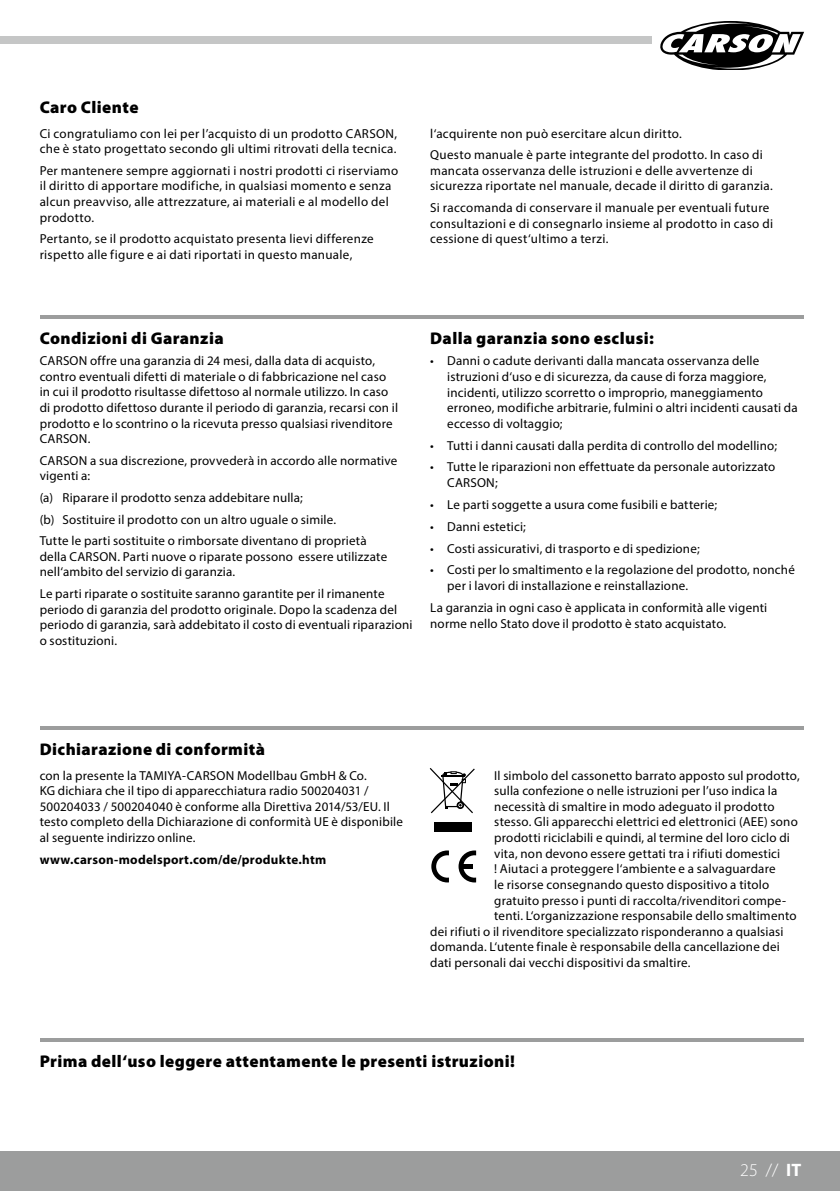
<style>
.page{position:relative;width:840px;height:1191px;background:#fff}
.page>*{position:absolute;margin:0;border:0;box-sizing:border-box;transform-origin:0 0}
.t1{font:300 18px "Myriad Pro";color:#fff}
.t2{font:900 17px "Myriad Pro";letter-spacing:.025em;color:#000}
.t3{font:13px/15.6px "Myriad Pro";letter-spacing:.015em;color:#000}
.t4{font:700 13px "Myriad Pro";letter-spacing:.02em;color:#000}
.s1{font-weight:700}
</style>
<div class="page">
<div style="left:0;top:1151px;width:839px;height:40px;background:#9c9d9d"></div>
<svg style="left:660px;top:21px;width:144px;height:49px"></svg>
<div style="left:0;top:36px;width:651px;height:8px;background:#c5c6c6"></div>
<hr style="left:40px;top:315px;width:763px;height:4px;background:#9c9d9d">
<hr style="left:40px;top:726px;width:763px;height:4px;background:#9c9d9d">
<hr style="left:40px;top:1038px;width:763px;height:3px;background:#9c9d9d">
<div style="left:433px;top:822px;width:38px;height:10px;background:#000"></div>
<svg style="left:429px;top:768px;width:45px;height:45px"></svg>
<svg style="left:431px;top:850px;width:17px;height:32px"></svg>
<svg style="left:458px;top:850px;width:18px;height:32px"></svg>
<div style="left:461px;top:864px;width:11px;height:5px;background:#000"></div>
<h2 class="t2" style="left:40px;top:96px;width:100px">Caro Cliente</h2>
<p class="t3" style="left:40px;top:125px;width:358px">Ci congratuliamo con lei per l’acquisto di un prodotto CARSON, che è stato progettato secondo gli ultimi ritrovati della tecnica.</p>
<p class="t3" style="left:40px;top:162px;width:360px">Per mantenere sempre aggiornati i nostri prodotti ci riserviamo il diritto di apportare modifiche, in qualsiasi momento e senza alcun preavviso, alle attrezzature, ai materiali e al modello del prodotto.</p>
<p class="t3" style="left:40px;top:231px;width:335px">Pertanto, se il prodotto acquistato presenta lievi differenze rispetto alle figure e ai dati riportati in questo manuale,</p>
<p class="t3" style="left:430px;top:122px;width:334px;line-height:21.6px">l‘acquirente non può esercitare alcun diritto.<br>Questo manuale è parte integrante del prodotto. In caso di</p>
<p class="t3" style="left:430px;top:162px;width:344px">mancata osservanza delle istruzioni e delle avvertenze di sicurezza riportate nel manuale, decade il diritto di garanzia.</p>
<p class="t3" style="left:430px;top:200px;width:344px">Si raccomanda di conservare il manuale per eventuali future consultazioni e di consegnarlo insieme al prodotto in caso di cessione di quest‘ultimo a terzi.</p>
<h2 class="t2" style="left:40px;top:326px;width:185px">Condizioni di Garanzia</h2>
<p class="t3" style="left:40px;top:353px;width:360px">CARSON offre una garanzia di 24 mesi, dalla data di acquisto, contro eventuali difetti di materiale o di fabbricazione nel caso in cui il prodotto risultasse difettoso al normale utilizzo. In caso di prodotto difettoso durante il periodo di garanzia, recarsi con il prodotto e lo scontrino o la ricevuta presso qualsiasi rivenditore CARSON.</p>
<p class="t3" style="left:40px;top:452px;width:359px">CARSON a sua discrezione, provvederà in accordo alle normative vigenti a:</p>
<p class="t3" style="left:40px;top:486px;width:328px;line-height:21.6px">(a) Riparare il prodotto senza addebitare nulla;<br>(b) Sostituire il prodotto con un altro uguale o simile.<br>Tutte le parti sostituite o rimborsate diventano di proprietà</p>
<p class="t3" style="left:40px;top:548px;width:349px">della CARSON. Parti nuove o riparate possono essere utilizzate nell‘ambito del servizio di garanzia.</p>
<p class="t3" style="left:40px;top:585px;width:374px">Le parti riparate o sostituite saranno garantite per il rimanente periodo di garanzia del prodotto originale. Dopo la scadenza del periodo di garanzia, sarà addebitato il costo di eventuali riparazioni o sostituzioni.</p>
<h2 class="t2" style="left:430px;top:326px;width:225px">Dalla garanzia sono esclusi:</h2>
<p class="t3" style="left:447px;top:353px;width:352px;text-indent:-17px">• Danni o cadute derivanti dalla mancata osservanza delle istruzioni d‘uso e di sicurezza, da cause di forza maggiore, incidenti, utilizzo scorretto o improprio, maneggiamento erroneo, modifiche arbitrarie, fulmini o altri incidenti causati da eccesso di voltaggio;</p>
<p class="t3" style="left:430px;top:437px;width:348px">• Tutti i danni causati dalla perdita di controllo del modellino;</p>
<p class="t3" style="left:447px;top:459px;width:329px;text-indent:-17px">• Tutte le riparazioni non effettuate da personale autorizzato<br>CARSON;</p>
<p class="t3" style="left:430px;top:496px;width:288px">• Le parti soggette a usura come fusibili e batterie;</p>
<p class="t3" style="left:430px;top:518px;width:97px">• Danni estetici;</p>
<p class="t3" style="left:430px;top:540px;width:271px">• Costi assicurativi, di trasporto e di spedizione;</p>
<p class="t3" style="left:447px;top:562px;width:349px;text-indent:-17px">• Costi per lo smaltimento e la regolazione del prodotto, nonché per i lavori di installazione e reinstallazione.</p>
<p class="t3" style="left:430px;top:599px;width:338px">La garanzia in ogni caso è applicata in conformità alle vigenti norme nello Stato dove il prodotto è stato acquistato.</p>
<h2 class="t2" style="left:40px;top:737px;width:227px">Dichiarazione di conformità</h2>
<p class="t3" style="left:40px;top:767px;width:365px">con la presente la TAMIYA-CARSON Modellbau GmbH &amp; Co.<br>KG dichiara che il tipo di apparecchiatura radio 500204031 / 500204033 / 500204040 è conforme alla Direttiva 2014/53/EU. Il testo completo della Dichiarazione di conformità UE è disponibile al seguente indirizzo online.</p>
<p class="t4" style="left:40px;top:851px;width:288px">www.carson-modelsport.com/de/produkte.htm</p>
<p class="t3" style="left:494px;top:767px;width:307px">Il simbolo del cassonetto barrato apposto sul prodotto,</p>
<p class="t3" style="left:494px;top:783px;width:284px">sulla confezione o nelle istruzioni per l’uso indica la</p>
<p class="t3" style="left:494px;top:798px;width:282px">necessità di smaltire in modo adeguato il prodotto</p>
<p class="t3" style="left:494px;top:814px;width:305px">stesso. Gli apparecchi elettrici ed elettronici (AEE) sono</p>
<p class="t3" style="left:494px;top:829px;width:297px">prodotti riciclabili e quindi, al termine del loro ciclo di</p>
<p class="t3" style="left:494px;top:845px;width:287px">vita, non devono essere gettati tra i rifiuti domestici</p>
<p class="t3" style="left:494px;top:861px;width:283px">! Aiutaci a proteggere l‘ambiente e a salvaguardare</p>
<p class="t3" style="left:494px;top:876px;width:276px">le risorse consegnando questo dispositivo a titolo</p>
<p class="t3" style="left:494px;top:892px;width:293px">gratuito presso i punti di raccolta/rivenditori compe-</p>
<p class="t3" style="left:494px;top:907px;width:304px">tenti. L‘organizzazione responsabile dello smaltimento</p>
<p class="t3" style="left:430px;top:923px;width:354px">dei rifiuti o il rivenditore specializzato risponderanno a qualsiasi</p>
<p class="t3" style="left:430px;top:939px;width:351px">domanda. L‘utente finale è responsabile della cancellazione dei</p>
<p class="t3" style="left:430px;top:954px;width:262px">dati personali dai vecchi dispositivi da smaltire.</p>
<h2 class="t2" style="left:40px;top:1049px;width:476px">Prima dell‘uso leggere attentamente le presenti istruzioni!</h2>
<h1 class="t1" style="left:739px;top:1159px;width:63px">25 // <span class="s1">IT</span></h1>
</div>
